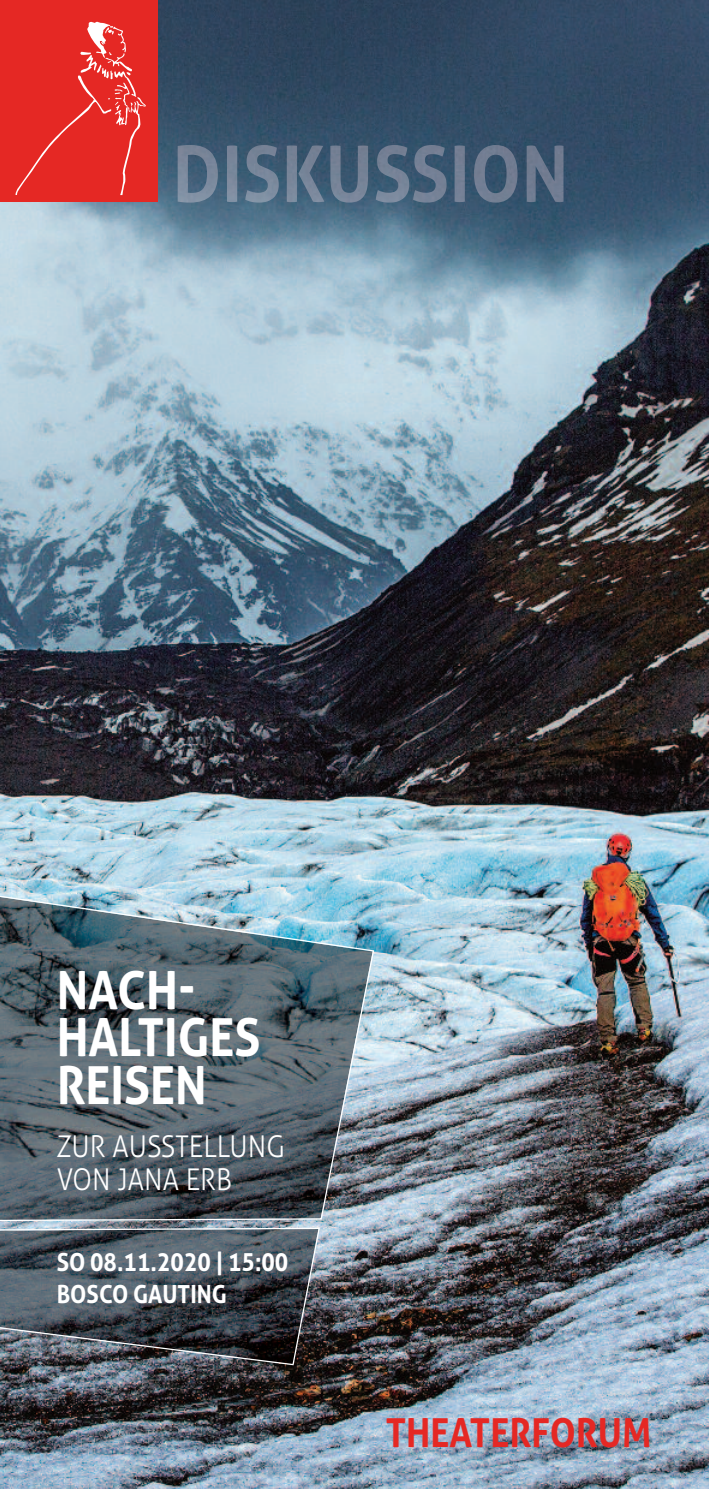
<style>
.page{position:relative;width:709px;height:1489px;background:#fff}
.page>*{position:absolute;margin:0;border:0;box-sizing:border-box;transform-origin:0 0}
.t1{font:700 52.5px/47.5px "Aller";color:#fff;scale:.9 1}
.t2{font:700 40px "Aller";color:#e52824;scale:.9 1}
.t3{font:300 30px/32.5px "Aller";color:#fff;scale:.9 1}
.t4{font:700 25px/32.5px "Aller";color:#fff;scale:.9 1}
</style>
<div class="page">
<img style="left:0;top:0;width:709px;height:1488px">
<img style="left:178px;top:145px;width:229px;height:57px">
<div style="left:0;top:0;width:158px;height:202px;background:#e52824"></div>
<svg style="left:15px;top:22px;width:131px;height:173px"></svg>
<img style="left:0;top:1227px;width:320px;height:138px">
<img style="left:0;top:892px;width:374px;height:329px">
<h1 class="t1" style="left:57px;top:966px;width:228px">NACH-<br>HALTIGES<br>REISEN</h1>
<p class="t3" style="left:57px;top:1130px;width:255px">ZUR AUSSTELLUNG<br>VON JANA ERB</p>
<p class="t4" style="left:57px;top:1245px;width:259px">SO 08.11.2020 | 15:00<br>BOSCO GAUTING</p>
<h2 class="t2" style="left:386px;top:1409px;width:297px">THEATERFORUM</h2>
</div>
